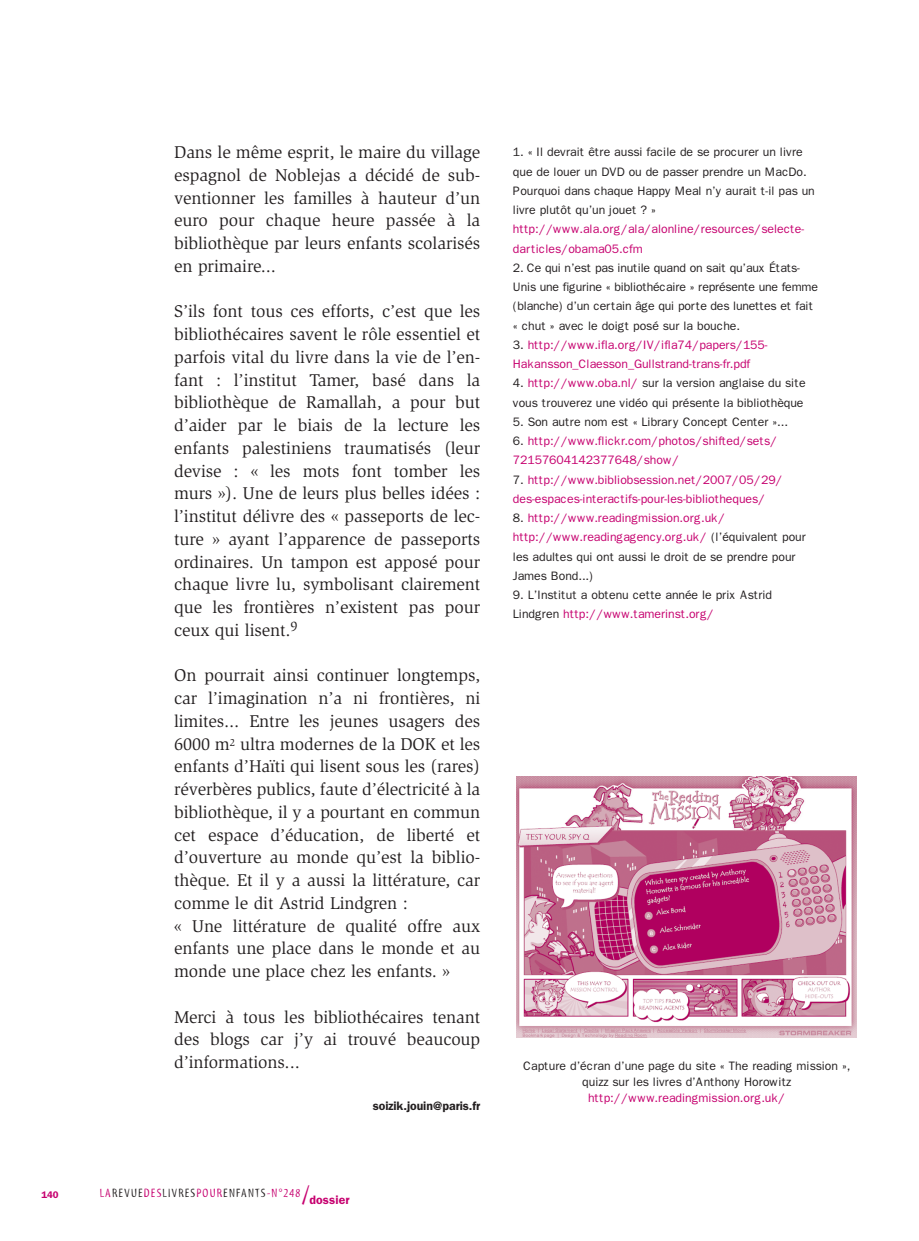
<style>
.page{position:relative;width:919px;height:1241px;background:#fff}
.page>*{position:absolute;margin:0;border:0;box-sizing:border-box;transform-origin:0 0}
.t1{font:17.5px/22.8px "Slimbach";letter-spacing:-.005em;color:#231f20;text-align:justify}
.t2{font:12.25px/19.2px "Franklin Gothic";letter-spacing:-.005em;color:#231f20}
.t3{font:12.25px/19.2px "Franklin Gothic";letter-spacing:-.005em;color:#c6006f}
.t4{font:12.25px "Myriad Tilt";letter-spacing:.1em;color:#231f20}
.t5{font:600 12.25px "Franklin Gothic";letter-spacing:-.005em;color:#231f20}
.t6{font:600 9.62px "Franklin Gothic";color:#c6006f}
.s1{color:#c6006f}
.s2{font-size:26.25px;color:#c6006f}
.s3{font-family:"Franklin Gothic";font-weight:600;color:#c6006f}
.s4{color:#231f20}
</style>
<div class="page">
<img style="left:516px;top:776px;width:340px;height:261px">
<p class="t6" style="left:41px;top:1191px;width:19px">140</p>
<p class="t1" style="left:174px;top:142px;width:308px">Dans le même esprit, le maire du village espagnol de Noblejas a décidé de sub&shy;ventionner les familles à hauteur d’un euro pour chaque heure passée à la bibliothèque par leurs enfants scolarisés en primaire...</p>
<p class="t1" style="left:174px;top:301px;width:308px">S’ils font tous ces efforts, c’est que les bibliothécaires savent le rôle essentiel et parfois vital du livre dans la vie de l’en&shy;fant : l’institut Tamer, basé dans la bibliothèque de Ramallah, a pour but d’aider par le biais de la lecture les enfants palestiniens traumatisés (leur devise : « les mots font tomber les murs »). Une de leurs plus belles idées : l’institut délivre des « passeports de lec&shy;ture » ayant l’apparence de passeports ordinaires. Un tampon est apposé pour chaque livre lu, symbolisant clairement que les frontières n’existent pas pour ceux qui lisent.<sup>9</sup></p>
<p class="t1" style="left:174px;top:665px;width:308px;text-align:left">On pourrait ainsi continuer longtemps, car l’imagination n’a ni frontières, ni limites... Entre les jeunes usagers des 6000 m<sup>2</sup> ultra modernes de la DOK et les enfants d’Haïti qui lisent sous les (rares) réverbères publics, faute d’électricité à la bibliothèque, il y a pourtant en commun cet espace d’éducation, de liberté et d’ouverture au monde qu’est la biblio&shy;thèque. Et il y a aussi la littérature, car comme le dit Astrid Lindgren :<br>« Une littérature de qualité offre aux enfants une place dans le monde et au monde une place chez les enfants. »</p>
<p class="t1" style="left:174px;top:1007px;width:308px">Merci à tous les bibliothécaires tenant des blogs car j’y ai trouvé beaucoup d’informations...</p>
<p class="t5" style="left:373px;top:1102px;width:109px">soizik.jouin@paris.fr</p>
<p class="t4" style="left:100px;top:1189px;width:251px"><span class="s1">LA</span>REVUE<span class="s1">DES</span>LIVRES<span class="s1">POUR</span>ENFANTS<span class="s1">-N°248</span><span class="s2">/</span><span class="s3">dossier</span></p>
<p class="t2" style="left:513px;top:144px;width:303px">1. « Il devrait être aussi facile de se procurer un livre que de louer un DVD ou de passer prendre un MacDo.<br>Pourquoi dans chaque Happy Meal n’y aurait t-il pas un livre plutôt qu’un jouet ? »</p>
<p class="t3" style="left:513px;top:221px;width:293px">http://www.ala.org/ala/alonline/resources/selecte&shy;darticles/obama05.cfm</p>
<p class="t2" style="left:513px;top:259px;width:306px">2. Ce qui n’est pas inutile quand on sait qu’aux États-Unis une figurine « bibliothécaire » représente une femme (blanche) d’un certain âge qui porte des lunettes et fait « chut » avec le doigt posé sur la bouche.</p>
<p class="t3" style="left:513px;top:336px;width:256px"><span class="s4">3.</span> http://www.ifla.org/IV/ifla74/papers/155-<br>Hakansson_Claesson_Gullstrand-trans-fr.pdf</p>
<p class="t2" style="left:513px;top:375px;width:294px">4. <span class="s1">http://www.oba.nl/</span> sur la version anglaise du site vous trouverez une vidéo qui présente la bibliothèque</p>
<p class="t2" style="left:513px;top:413px;width:277px">5. Son autre nom est « Library Concept Center »...</p>
<p class="t3" style="left:513px;top:432px;width:266px"><span class="s4">6.</span> http://www.flickr.com/photos/shifted/sets/<br>72157604142377648/show/</p>
<p class="t3" style="left:513px;top:471px;width:271px"><span class="s4">7.</span> http://www.bibliobsession.net/2007/05/29/ des-espaces-interactifs-pour-les-bibliotheques/</p>
<p class="t2" style="left:513px;top:509px;width:294px">8. <span class="s1">http://www.readingmission.org.uk/ http://www.readingagency.org.uk/</span> (l’équivalent pour les adultes qui ont aussi le droit de se prendre pour James Bond...)</p>
<p class="t2" style="left:513px;top:586px;width:261px">9. L’Institut a obtenu cette année le prix Astrid<br>Lindgren <span class="s1">http://www.tamerinst.org/</span></p>
<p class="t2" style="left:523px;top:1059px;width:329px;line-height:15.8px;text-align:center">Capture d’écran d’une page du site « The reading mission », quizz sur les livres d’Anthony Horowitz</p>
<p class="t3" style="left:588px;top:1089px;width:199px">http://www.readingmission.org.uk/</p>
</div>
